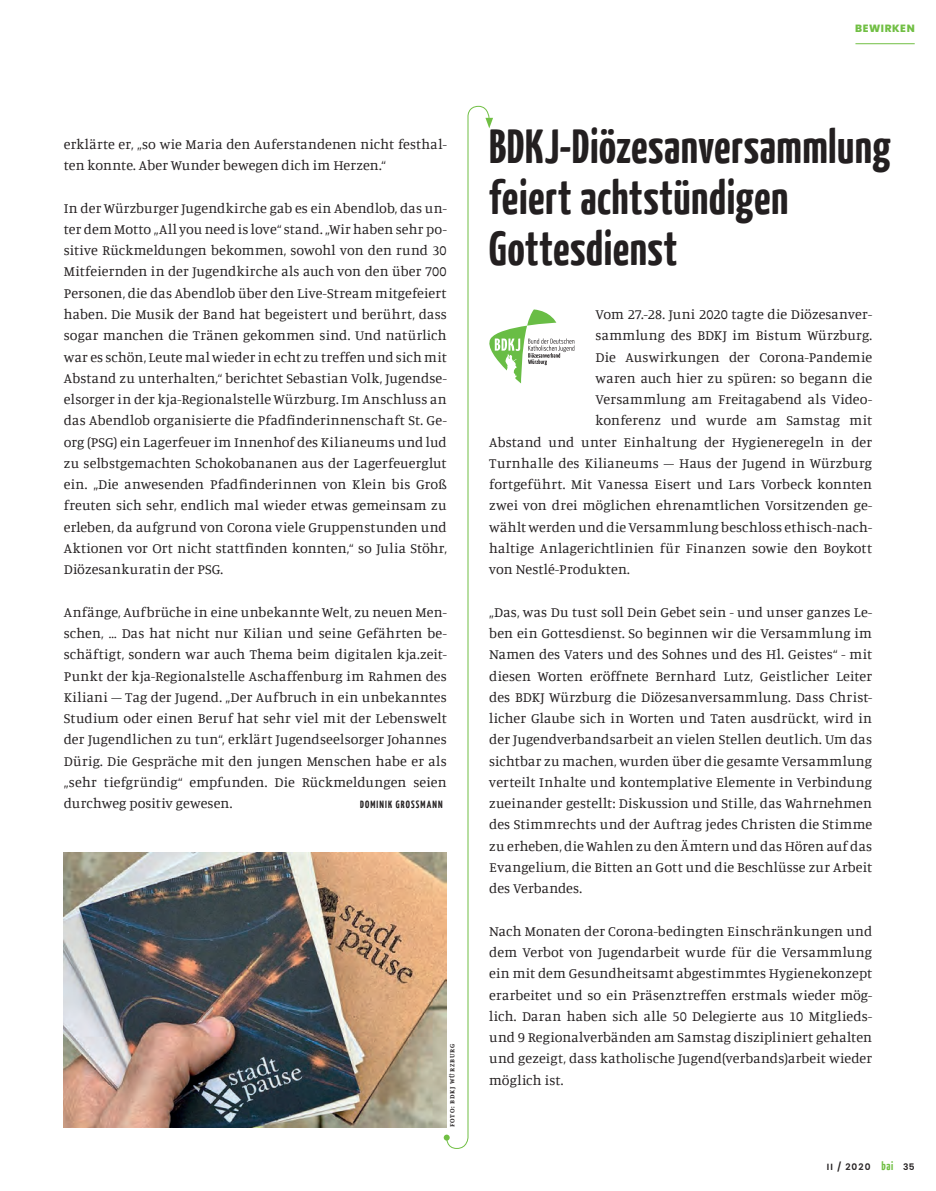
<style>
.page{position:relative;width:936px;height:1191px;background:#fff}
.page>*{position:absolute;margin:0;border:0;box-sizing:border-box;transform-origin:0 0}
.t1{font:700 48px/51px "BDKJ";color:#231f20}
.t2{font:14.25px/21.3px "Manuale";letter-spacing:.01em;color:#231f20;text-align:justify}
.t3{font:700 10.5px "BDKJ";letter-spacing:.1em;color:#231f20}
.t4{font:800 10.5px "Poppins";letter-spacing:.055em;color:#71bf44}
.t5{font:600 9px "Poppins";letter-spacing:.125em;color:#231f20}
.t6{font:700 6.75px "Manuale";letter-spacing:.125em;color:#231f20}
.s1{font-family:"BDKJ";font-weight:700;font-size:12px;color:#71bf44}
</style>
<div class="page">
<hr style="left:855px;top:43px;width:59px;height:1px;background:#71bf44">
<svg style="left:445px;top:106px;width:45px;height:1043px"></svg>
<svg style="left:485px;top:118px;width:8px;height:10px"></svg>
<svg style="left:443px;top:1134px;width:6px;height:6px"></svg>
<img style="left:64px;top:852px;width:382px;height:275px">
<svg style="left:489px;top:309px;width:85px;height:74px"></svg>
<p class="t4" style="left:855px;top:23px;width:61px">BEWIRKEN</p>
<p class="t2" style="left:64px;top:133px;width:384px">erklärte er, „so wie Maria den Auferstandenen nicht festhal&shy;ten konnte. Aber Wunder bewegen dich im Herzen.“</p>
<p class="t2" style="left:64px;top:197px;width:384px">In der Würzburger Jugendkirche gab es ein Abendlob, das un&shy;ter dem Motto „All you need is love“ stand. „Wir haben sehr po&shy;sitive Rückmeldungen bekommen, sowohl von den rund 30<br>Mitfeiernden in der Jugendkirche als auch von den über 700<br>Personen, die das Abendlob über den Live-Stream mitgefeiert haben. Die Musik der Band hat begeistert und berührt, dass sogar manchen die Tränen gekommen sind. Und natürlich war es schön, Leute mal wieder in echt zu treffen und sich mit Abstand zu unterhalten,“ berichtet Sebastian Volk, Jugendse&shy;elsorger in der kja-Regionalstelle Würzburg. Im Anschluss an das Abendlob organisierte die Pfadfinderinnenschaft St. Ge&shy;org (PSG) ein Lagerfeuer im Innenhof des Kilianeums und lud zu selbstgemachten Schokobananen aus der Lagerfeuerglut ein. „Die anwesenden Pfadfinderinnen von Klein bis Groß freuten sich sehr, endlich mal wieder etwas gemeinsam zu erleben, da aufgrund von Corona viele Gruppenstunden und Aktionen vor Ort nicht stattfinden konnten,“ so Julia Stöhr, Diözesankuratin der PSG.</p>
<p class="t2" style="left:64px;top:601px;width:384px">Anfänge, Aufbrüche in eine unbekannte Welt, zu neuen Men&shy;schen, … Das hat nicht nur Kilian und seine Gefährten be&shy;schäftigt, sondern war auch Thema beim digitalen kja.zeit-Punkt der kja-Regionalstelle Aschaffenburg im Rahmen des Kiliani – Tag der Jugend. „Der Aufbruch in ein unbekanntes Studium oder einen Beruf hat sehr viel mit der Lebenswelt der Jugendlichen zu tun“, erklärt Jugendseelsorger Johannes Dürig. Die Gespräche mit den jungen Menschen habe er als „sehr tiefgründig“ empfunden. Die Rückmeldungen seien durchweg positiv gewesen.</p>
<p class="t3" style="left:360px;top:797px;width:84px">DOMINIK GROSSMANN</p>
<p class="t6" style="left:448px;top:1127px;width:85px;rotate:-90deg">FOTO: BDKJ WÜRZBURG</p>
<h1 class="t1" style="left:489px;top:119px;width:403px">BDKJ-Diözesanversammlung feiert achtstündigen<br>Gottesdienst</h1>
<p class="t2" style="left:595px;top:303px;width:278px">Vom 27.-28. Juni 2020 tagte die Diözesanver-</p>
<p class="t2" style="left:595px;top:324px;width:278px">sammlung des BDKJ im Bistum Würzburg.</p>
<p class="t2" style="left:595px;top:345px;width:278px">Die Auswirkungen der Corona-Pandemie</p>
<p class="t2" style="left:595px;top:367px;width:278px">waren auch hier zu spüren: so begann die</p>
<p class="t2" style="left:595px;top:388px;width:278px">Versammlung am Freitagabend als Video-</p>
<p class="t2" style="left:595px;top:409px;width:278px">konferenz und wurde am Samstag mit</p>
<p class="t2" style="left:489px;top:431px;width:384px">Abstand und unter Einhaltung der Hygieneregeln in der</p>
<p class="t2" style="left:489px;top:452px;width:384px">Turnhalle des Kilianeums – Haus der Jugend in Würzburg</p>
<p class="t2" style="left:489px;top:473px;width:384px">fortgeführt. Mit Vanessa Eisert und Lars Vorbeck konnten</p>
<p class="t2" style="left:489px;top:494px;width:384px">zwei von drei möglichen ehrenamtlichen Vorsitzenden ge-</p>
<p class="t2" style="left:489px;top:516px;width:384px">wählt werden und die Versammlung beschloss ethisch-nach-</p>
<p class="t2" style="left:489px;top:537px;width:384px">haltige Anlagerichtlinien für Finanzen sowie den Boykott</p>
<p class="t2" style="left:489px;top:558px;width:142px">von Nestlé-Produkten.</p>
<p class="t2" style="left:489px;top:601px;width:384px">„Das, was Du tust soll Dein Gebet sein - und unser ganzes Le&shy;ben ein Gottesdienst. So beginnen wir die Versammlung im Namen des Vaters und des Sohnes und des Hl. Geistes“ - mit diesen Worten eröffnete Bernhard Lutz, Geistlicher Leiter des BDKJ Würzburg die Diözesanversammlung. Dass Christ&shy;licher Glaube sich in Worten und Taten ausdrückt, wird in der Jugendverbandsarbeit an vielen Stellen deutlich. Um das sichtbar zu machen, wurden über die gesamte Versammlung verteilt Inhalte und kontemplative Elemente in Verbindung zueinander gestellt: Diskussion und Stille, das Wahrnehmen des Stimmrechts und der Auftrag jedes Christen die Stimme zu erheben, die Wahlen zu den Ämtern und das Hören auf das Evangelium, die Bitten an Gott und die Beschlüsse zur Arbeit des Verbandes.</p>
<p class="t2" style="left:489px;top:920px;width:384px">Nach Monaten der Corona-bedingten Einschränkungen und dem Verbot von Jugendarbeit wurde für die Versammlung ein mit dem Gesundheitsamt abgestimmtes Hygienekonzept erarbeitet und so ein Präsenztreffen erstmals wieder mög&shy;lich. Daran haben sich alle 50 Delegierte aus 10 Mitglieds&shy;und 9 Regionalverbänden am Samstag diszipliniert gehalten und gezeigt, dass katholische Jugend(verbands)arbeit wieder möglich ist.</p>
<p class="t5" style="left:826px;top:1161px;width:89px">II / 2020 <span class="s1">bai</span> 35</p>
</div>
